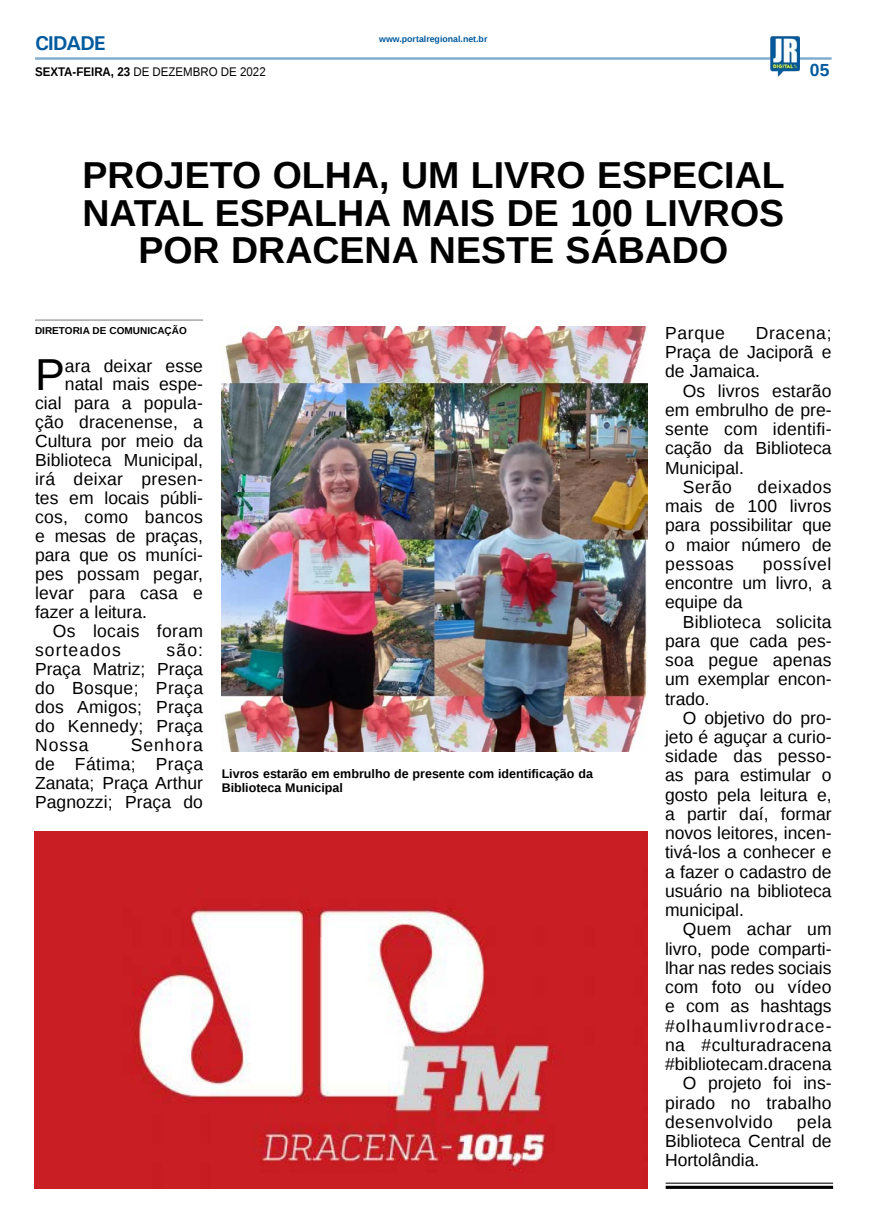
<style>
.page{position:relative;width:869px;height:1223px;background:#fff}
.page>*{position:absolute;margin:0;border:0;box-sizing:border-box;transform-origin:0 0}
.t1{font:44.75px "Liberation Sans";color:#000}
.t2{font:700 37.5px/37.5px "Liberation Sans";color:#000;text-align:center}
.t3{font:700 20px "Univers";letter-spacing:-.04em;color:#005a9e}
.t4{font:17.5px/19.2px "Liberation Sans";color:#000;text-align:justify}
.t5{font:17.5px "Liberation Sans";letter-spacing:.02em;color:#000}
.t6{font:17.5px "Liberation Sans";letter-spacing:.06em;color:#000}
.t7{font:17.5px "Liberation Sans";letter-spacing:.03em;color:#000}
.t8{font:17.5px "Liberation Sans";letter-spacing:.065em;color:#000}
.t9{font:700 17.5px "Liberation Sans";color:#005a9e}
.t10{font:700 12.5px/13.8px "Liberation Sans";color:#000}
.t11{font:12.5px "Liberation Sans";color:#000;scale:.92 1}
.t12{font:700 10px "Liberation Sans";color:#000}
.t13{font:700 8.75px "Liberation Sans";color:#005a9e}
.s1{font-weight:700}
</style>
<div class="page">
<hr style="left:35px;top:57px;width:796px;height:3px;background:#005a9e">
<img style="left:769px;top:36px;width:30px;height:41px">
<img style="left:35px;top:831px;width:612px;height:357px">
<hr style="left:665px;top:1182px;width:167px;height:1px;background:#000">
<hr style="left:665px;top:1185px;width:167px;height:3px;background:#000">
<img style="left:221px;top:326px;width:426px;height:426px">
<hr style="left:35px;top:319px;width:168px;height:2px;background:#939598">
<p class="t3" style="left:35px;top:30px;width:72px">CIDADE</p>
<p class="t11" style="left:35px;top:65px;width:252px"><span class="s1">SEXTA-FEIRA, 23</span> DE DEZEMBRO DE 2022</p>
<p class="t13" style="left:379px;top:33px;width:110px">www.portalregional.net.br</p>
<p class="t9" style="left:809px;top:58px;width:21px">05</p>
<h2 class="t2" style="left:82px;top:156px;width:703px">PROJETO OLHA, UM LIVRO ESPECIAL<br>NATAL ESPALHA MAIS DE 100 LIVROS<br>POR DRACENA NESTE SÁBADO</h2>
<p class="t12" style="left:35px;top:323px;width:153px">DIRETORIA DE COMUNICAÇÃO</p>
<h1 class="t1" style="left:35px;top:349px;width:31px">P</h1>
<p class="t4" style="left:65px;top:357px;width:139px">ara deixar esse</p>
<p class="t4" style="left:65px;top:375px;width:139px">natal mais espe-</p>
<p class="t4" style="left:35px;top:394px;width:169px">cial para a popula-</p>
<p class="t4" style="left:35px;top:413px;width:169px">ção dracenense, a</p>
<p class="t4" style="left:35px;top:432px;width:169px">Cultura por meio da</p>
<p class="t4" style="left:35px;top:451px;width:169px">Biblioteca Municipal,</p>
<p class="t5" style="left:35px;top:469px;width:169px">irá deixar presen-</p>
<p class="t4" style="left:35px;top:489px;width:169px">tes em locais públi-</p>
<p class="t4" style="left:35px;top:508px;width:169px">cos, como bancos</p>
<p class="t4" style="left:35px;top:527px;width:169px">e mesas de praças,</p>
<p class="t4" style="left:35px;top:546px;width:169px">para que os muníci-</p>
<p class="t4" style="left:35px;top:565px;width:169px">pes possam pegar,</p>
<p class="t4" style="left:35px;top:584px;width:169px">levar para casa e</p>
<p class="t4" style="left:35px;top:603px;width:113px">fazer a leitura.</p>
<p class="t5" style="left:53px;top:621px;width:152px">Os locais foram</p>
<p class="t8" style="left:35px;top:640px;width:87px">sorteados</p>
<p class="t4" style="left:35px;top:641px;width:169px;text-indent:131px">são:<br>Praça Matriz; Praça do Bosque; Praça dos Amigos; Praça do Kennedy; Praça Nossa</p>
<p class="t4" style="left:35px;top:736px;width:169px;text-indent:96px">Senhora de Fátima; Praça Zanata; Praça Arthur Pagnozzi; Praça do</p>
<p class="t10" style="left:221px;top:766px;width:372px">Livros estarão em embrulho de presente com identificação da<br>Biblioteca Municipal</p>
<p class="t4" style="left:664px;top:324px;width:168px;text-indent:91px">Dracena; Praça de Jaciporã e de Jamaica.</p>
<p class="t4" style="left:682px;top:382px;width:150px">Os livros estarão</p>
<p class="t4" style="left:664px;top:401px;width:168px">em embrulho de pre-</p>
<p class="t4" style="left:664px;top:420px;width:168px">sente com identifi-</p>
<p class="t4" style="left:664px;top:439px;width:168px">cação da Biblioteca</p>
<p class="t4" style="left:664px;top:458px;width:80px">Municipal.</p>
<p class="t4" style="left:682px;top:478px;width:50px">Serão</p>
<p class="t4" style="left:664px;top:324px;width:61px">Parque</p>
<p class="t4" style="left:664px;top:478px;width:168px;text-indent:92px">deixados mais de 100 livros para possibilitar que o maior número de pessoas</p>
<p class="t4" style="left:664px;top:555px;width:168px;text-indent:98px">possível encontre um livro, a equipe da</p>
<p class="t4" style="left:664px;top:612px;width:168px;text-indent:18px">Biblioteca solicita para que cada pes&shy;soa pegue apenas um exemplar encon&shy;trado.</p>
<p class="t4" style="left:664px;top:708px;width:168px;text-indent:18px">O objetivo do pro&shy;jeto é aguçar a curio&shy;sidade das pesso&shy;as para estimular o gosto pela leitura e, a partir daí, formar novos leitores, incen&shy;tivá-los a conhecer e a fazer o cadastro de usuário na biblioteca municipal.</p>
<p class="t4" style="left:682px;top:920px;width:150px">Quem achar um</p>
<p class="t4" style="left:664px;top:939px;width:168px">livro, pode comparti-</p>
<p class="t4" style="left:664px;top:959px;width:168px">lhar nas redes sociais</p>
<p class="t4" style="left:664px;top:978px;width:168px">com foto ou vídeo</p>
<p class="t4" style="left:664px;top:997px;width:168px">e com as hashtags</p>
<p class="t6" style="left:664px;top:1015px;width:168px">#olhaumlivrodrace-</p>
<p class="t5" style="left:664px;top:1034px;width:168px">na #culturadracena</p>
<p class="t4" style="left:664px;top:1055px;width:168px">#bibliotecam.dracena</p>
<p class="t4" style="left:682px;top:1074px;width:150px">O projeto foi ins-</p>
<p class="t4" style="left:664px;top:1093px;width:168px">pirado no trabalho</p>
<p class="t7" style="left:664px;top:1111px;width:109px">desenvolvido</p>
<p class="t4" style="left:664px;top:1112px;width:168px;text-indent:132px">pela Biblioteca Central de Hortolândia.</p>
</div>
